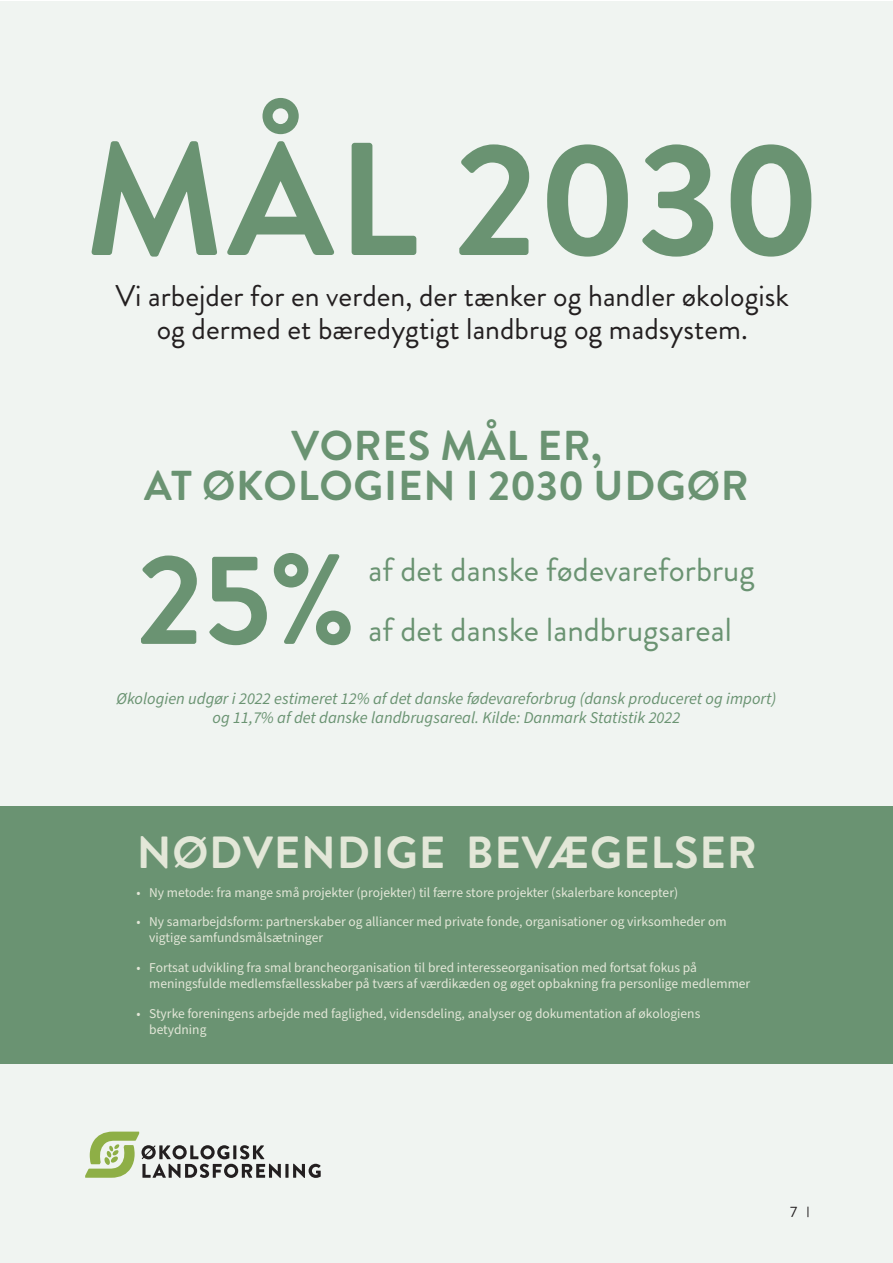
<style>
.page{position:relative;width:893px;height:1263px;background:#fff}
.page>*{position:absolute;margin:0;border:0;box-sizing:border-box;transform-origin:0 0}
.t1{font:700 160.2px "Brandon Grotesque";color:#6a9372}
.t2{font:700 128.1px "Brandon Grotesque";color:#6a9372}
.t3{font:700 45px "Brandon Grotesque";letter-spacing:.02em;color:#e3e7d8}
.t4{font:700 41.7px/40px "Brandon Grotesque";letter-spacing:.02em;color:#6a9372;text-align:center}
.t5{font:33.3px "Brandon Grotesque";color:#6a9372}
.t6{font:30px/33px "Brandon Grotesque";color:#231f20;text-align:center}
.t7{font:italic 16.5px/19.5px "Source Sans Pro";color:#6a9372;text-align:center}
.t8{font:15px "Brandon Grotesque";color:#231f20}
.t9{font:13.5px/16.5px "Source Sans Pro";color:#e3e7d8}
</style>
<div class="page">
<div style="left:0;top:1px;width:893px;height:1262px;background:#f0f4f1"></div>
<svg style="left:85px;top:1131px;width:236px;height:47px"></svg>
<div style="left:0;top:806px;width:893px;height:258px;background:#6a9372"></div>
<h1 class="t1" style="left:84px;top:88px;width:738px">MÅL 2030</h1>
<h3 class="t6" style="left:116px;top:280px;width:675px">Vi arbejder for en verden, der tænker og handler økologisk og dermed et bæredygtigt landbrug og madsystem.</h3>
<h3 class="t4" style="left:144px;top:426px;width:606px">VORES MÅL ER,<br>AT ØKOLOGIEN I 2030 UDGØR</h3>
<h2 class="t2" style="left:137px;top:510px;width:220px">25%</h2>
<h3 class="t5" style="left:368px;top:546px;width:388px">af det danske fødevareforbrug</h3>
<h3 class="t5" style="left:368px;top:606px;width:365px">af det danske landbrugsareal</h3>
<p class="t7" style="left:117px;top:689px;width:661px">Økologien udgør i 2022 estimeret 12% af det danske fødevareforbrug (dansk produceret og import) og 11,7% af det danske landbrugsareal. Kilde: Danmark Statistik 2022</p>
<h3 class="t3" style="left:137px;top:821px;width:621px">NØDVENDIGE BEVÆGELSER</h3>
<p class="t9" style="left:136px;top:884px;width:543px">• Ny metode: fra mange små projekter (projekter) til færre store projekter (skalerbare koncepter)</p>
<p class="t9" style="left:149px;top:914px;width:579px;text-indent:-13px">• Ny samarbejdsform: partnerskaber og alliancer med private fonde, organisationer og virksomheder om vigtige samfundsmålsætninger</p>
<p class="t9" style="left:149px;top:959px;width:603px;text-indent:-13px">• Fortsat udvikling fra smal brancheorganisation til bred interesseorganisation med fortsat fokus på meningsfulde medlemsfællesskaber på tværs af værdikæden og øget opbakning fra personlige medlemmer</p>
<p class="t9" style="left:149px;top:1005px;width:553px;text-indent:-13px">• Styrke foreningens arbejde med faglighed, vidensdeling, analyser og dokumentation af økologiens betydning</p>
<p class="t8" style="left:790px;top:1202px;width:9px">7</p>
</div>
